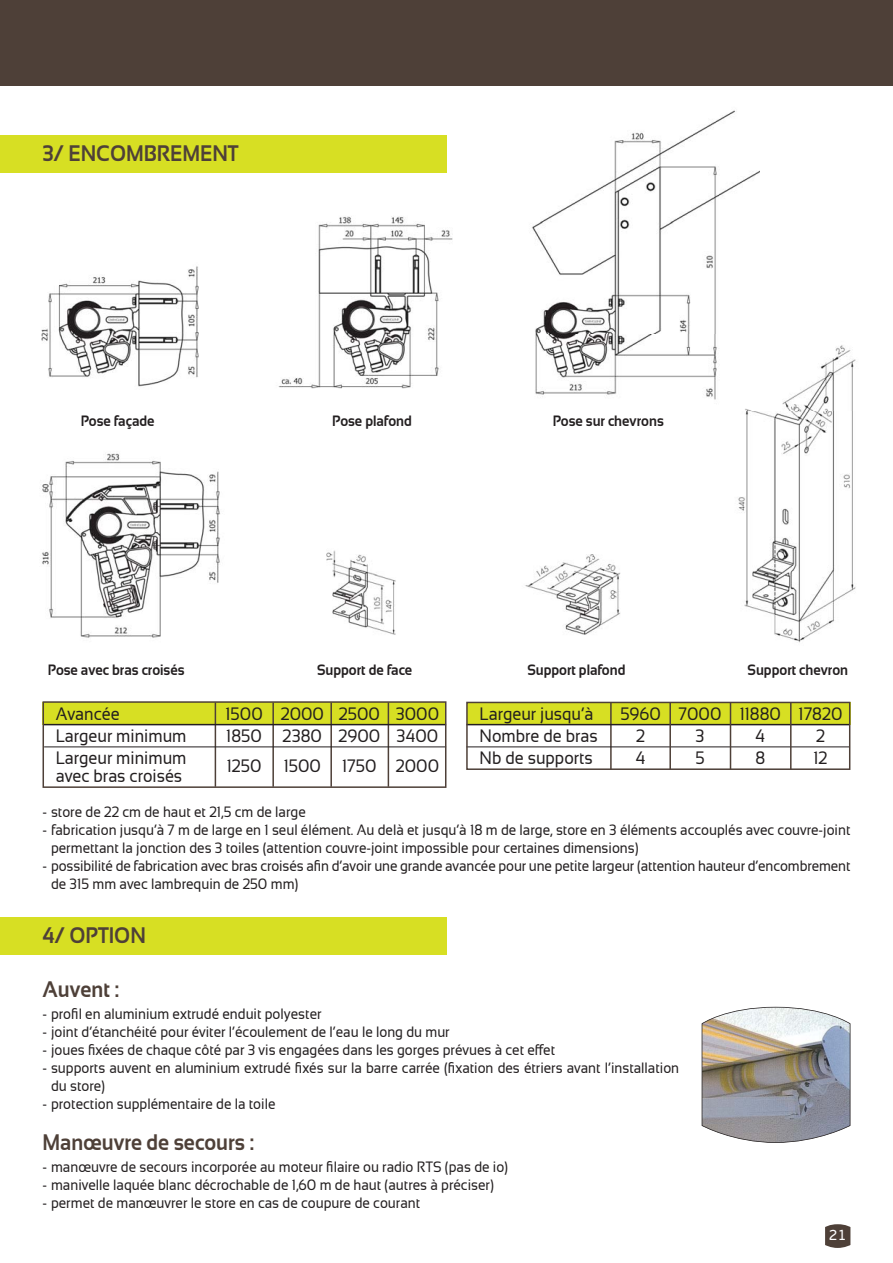
<style>
.page{position:relative;width:893px;height:1263px;background:#fff}
.page>*{position:absolute;margin:0;border:0;box-sizing:border-box;transform-origin:0 0}
.t1{font:700 22.5px "Sansation";color:#4e4038;scale:.9 1}
.t2{font:18px/22.2px "Sansation";color:#231f20;text-align:center;scale:.9 1}
.t3{font:15px/18px "Sansation";color:#231f20;scale:.9 1}
.t4{font:700 15px "Sansation";color:#231f20;scale:.9 1}
.t5{font:15px "PF Beau Sans Pro";color:#fff}
</style>
<div class="page">
<div style="left:0;top:0;width:893px;height:85px;background:#4e4038"></div>
<svg style="left:825px;top:1224px;width:25px;height:24px"></svg>
<div style="left:0;top:136px;width:446px;height:37px;background:#d7df23"></div>
<div style="left:0;top:918px;width:446px;height:37px;background:#d7df23"></div>
<img style="left:41px;top:266px;width:158px;height:121px">
<img style="left:278px;top:216px;width:174px;height:173px">
<img style="left:532px;top:110px;width:228px;height:225px">
<img style="left:535px;top:335px;width:182px;height:65px">
<img style="left:42px;top:453px;width:178px;height:185px">
<img style="left:702px;top:1007px;width:148px;height:136px">
<svg style="left:42px;top:701px;width:809px;height:87px"></svg>
<img style="left:738px;top:345px;width:118px;height:298px">
<img style="left:525px;top:554px;width:96px;height:81px">
<img style="left:326px;top:550px;width:70px;height:85px">
<h1 class="t1" style="left:43px;top:145px;width:219px">3/ ENCOMBREMENT</h1>
<p class="t4" style="left:81px;top:416px;width:84px">Pose façade</p>
<p class="t4" style="left:553px;top:416px;width:125px">Pose sur chevrons</p>
<p class="t4" style="left:332px;top:416px;width:90px">Pose plafond</p>
<p class="t4" style="left:48px;top:664px;width:153px">Pose avec bras croisés</p>
<p class="t4" style="left:317px;top:664px;width:107px">Support de face</p>
<p class="t4" style="left:748px;top:664px;width:113px">Support chevron</p>
<p class="t4" style="left:527px;top:664px;width:111px">Support plafond</p>
<p class="t2" style="left:56px;top:704px;width:73px">Avancée</p>
<p class="t2" style="left:225px;top:704px;width:239px">1500 2000 2500 3000</p>
<p class="t2" style="left:56px;top:726px;width:147px;text-align:left">Largeur minimum<br>Largeur minimum</p>
<p class="t2" style="left:56px;top:767px;width:142px">avec bras croisés</p>
<p class="t2" style="left:226px;top:722px;width:238px;line-height:30.2px;text-align:left">1850 2380 2900 3400<br>1250 1500 1750 2000</p>
<p class="t2" style="left:480px;top:704px;width:128px">Largeur jusqu’à</p>
<p class="t2" style="left:620px;top:704px;width:47px">5960</p>
<p class="t2" style="left:480px;top:726px;width:133px">Nombre de bras</p>
<p class="t2" style="left:636px;top:726px;width:12px">2</p>
<p class="t2" style="left:480px;top:748px;width:127px">Nb de supports</p>
<p class="t2" style="left:636px;top:749px;width:12px">4</p>
<p class="t2" style="left:678px;top:704px;width:49px">7000<br>3<br>5</p>
<p class="t2" style="left:740px;top:704px;width:47px">11880<br>4<br>8</p>
<p class="t2" style="left:799px;top:704px;width:50px">17820<br>2<br>12</p>
<p class="t3" style="left:43px;top:804px;width:294px">- store de 22 cm de haut et 21,5 cm de large</p>
<p class="t3" style="left:51px;top:822px;width:890px;text-indent:-9px">- fabrication jusqu’à 7 m de large en 1 seul élément. Au delà et jusqu’à 18 m de large, store en 3 éléments accouplés avec couvre-joint permettant la jonction des 3 toiles (attention couvre-joint impossible pour certaines dimensions)</p>
<p class="t3" style="left:51px;top:858px;width:890px;text-indent:-9px">- possibilité de fabrication avec bras croisés afin d’avoir une grande avancée pour une petite largeur (attention hauteur d’encombrement de 315 mm avec lambrequin de 250 mm)</p>
<h1 class="t1" style="left:43px;top:927px;width:116px">4/ OPTION</h1>
<h1 class="t1" style="left:43px;top:981px;width:87px">Auvent :</h1>
<p class="t3" style="left:43px;top:1006px;width:312px">- profil en aluminium extrudé enduit polyester</p>
<p class="t3" style="left:43px;top:1024px;width:454px">- joint d’étanchéité pour éviter l’écoulement de l’eau le long du mur</p>
<p class="t3" style="left:43px;top:1042px;width:571px">- joues fixées de chaque côté par 3 vis engagées dans les gorges prévues à cet effet</p>
<p class="t3" style="left:51px;top:1060px;width:699px;text-indent:-9px">- supports auvent en aluminium extrudé fixés sur la barre carrée (fixation des étriers avant l’installation du store)</p>
<p class="t3" style="left:43px;top:1096px;width:260px">- protection supplémentaire de la toile</p>
<h1 class="t1" style="left:43px;top:1134px;width:237px">Manœuvre de secours :</h1>
<p class="t3" style="left:43px;top:1159px;width:519px">- manœuvre de secours incorporée au moteur filaire ou radio RTS (pas de io)</p>
<p class="t3" style="left:43px;top:1177px;width:503px">- manivelle laquée blanc décrochable de 1,60 m de haut (autres à préciser)</p>
<p class="t3" style="left:43px;top:1195px;width:421px">- permet de manœuvrer le store en cas de coupure de courant</p>
<p class="t5" style="left:829px;top:1226px;width:19px">21</p>
</div>
